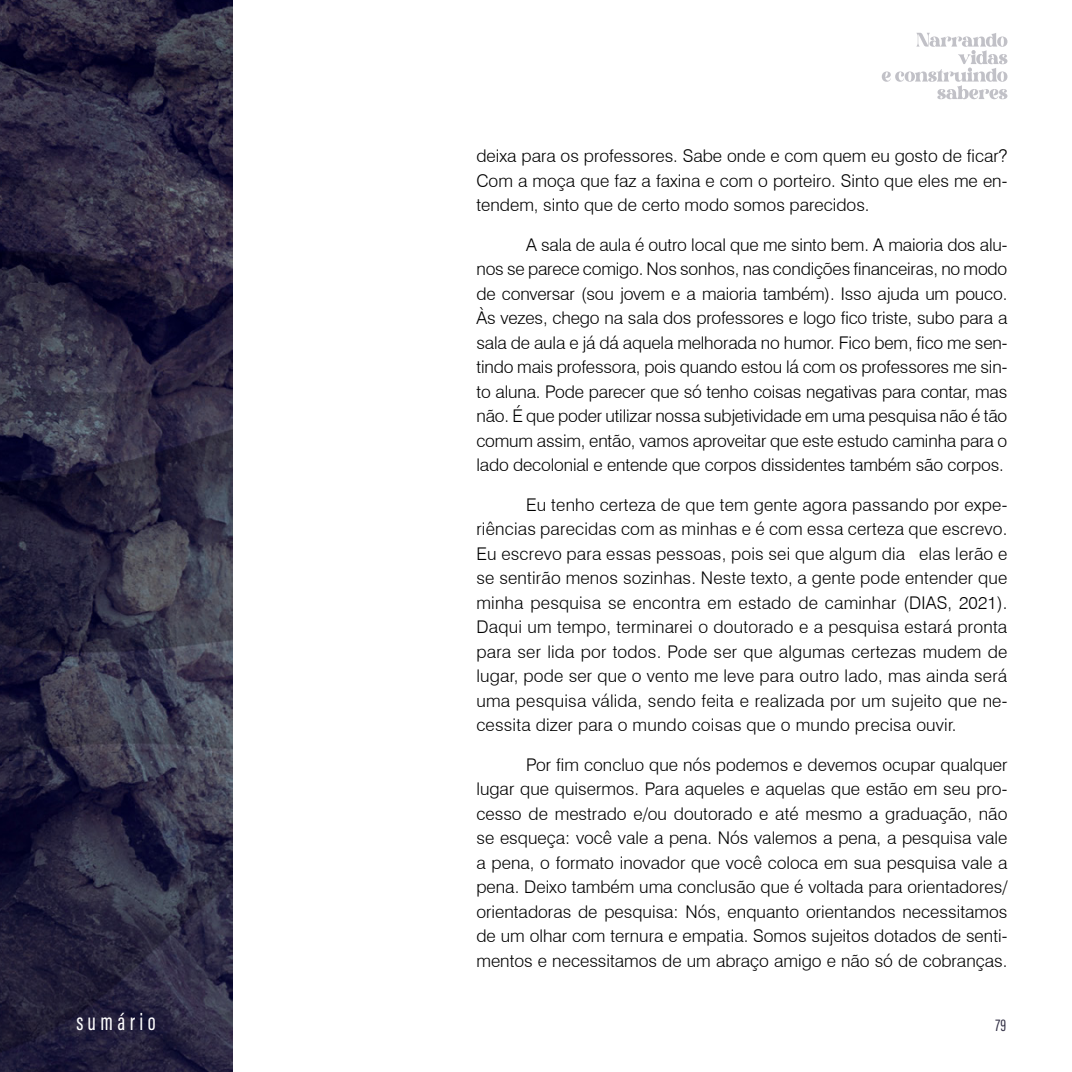
<style>
.page{position:relative;width:1072px;height:1072px;background:#fff}
.page>*{position:absolute;margin:0;border:0;box-sizing:border-box;transform-origin:0 0}
.t1{font:24.5px "Acumin Variable Concept";letter-spacing:.18em;color:#fff}
.t2{font:300 17.5px/24.5px "Swiss 721 BT";color:#000;text-align:justify}
.t3{font:17.5px "Acumin Variable Concept";color:#323045}
</style>
<div class="page">
<img style="left:0;top:0;width:232px;height:1071px">
<svg style="left:881px;top:33px;width:126px;height:66px"></svg>
<p class="t2" style="left:476px;top:144px;width:532px">deixa para os professores. Sabe onde e com quem eu gosto de ficar?<br>Com a moça que faz a faxina e com o porteiro. Sinto que eles me en&shy;tendem, sinto que de certo modo somos parecidos.</p>
<p class="t2" style="left:476px;top:232px;width:532px;text-indent:50px">A sala de aula é outro local que me sinto bem. A maioria dos alu&shy;nos se parece comigo. Nos sonhos, nas condições financeiras, no modo de conversar (sou jovem e a maioria também). Isso ajuda um pouco.<br>Às vezes, chego na sala dos professores e logo fico triste, subo para a sala de aula e já dá aquela melhorada no humor. Fico bem, fico me sen&shy;tindo mais professora, pois quando estou lá com os professores me sin&shy;to aluna. Pode parecer que só tenho coisas negativas para contar, mas não. É que poder utilizar nossa subjetividade em uma pesquisa não é tão comum assim, então, vamos aproveitar que este estudo caminha para o lado decolonial e entende que corpos dissidentes também são corpos.</p>
<p class="t2" style="left:476px;top:492px;width:532px;text-indent:50px">Eu tenho certeza de que tem gente agora passando por expe&shy;riências parecidas com as minhas e é com essa certeza que escrevo.<br>Eu escrevo para essas pessoas, pois sei que algum dia elas lerão e se sentirão menos sozinhas. Neste texto, a gente pode entender que minha pesquisa se encontra em estado de caminhar (DIAS, 2021).<br>Daqui um tempo, terminarei o doutorado e a pesquisa estará pronta para ser lida por todos. Pode ser que algumas certezas mudem de lugar, pode ser que o vento me leve para outro lado, mas ainda será uma pesquisa válida, sendo feita e realizada por um sujeito que ne&shy;cessita dizer para o mundo coisas que o mundo precisa ouvir.</p>
<p class="t2" style="left:476px;top:752px;width:532px;text-indent:50px">Por fim concluo que nós podemos e devemos ocupar qualquer lugar que quisermos. Para aqueles e aquelas que estão em seu pro&shy;cesso de mestrado e/ou doutorado e até mesmo a graduação, não se esqueça: você vale a pena. Nós valemos a pena, a pesquisa vale a pena, o formato inovador que você coloca em sua pesquisa vale a pena. Deixo também uma conclusão que é voltada para orientadores/ orientadoras de pesquisa: Nós, enquanto orientandos necessitamos de um olhar com ternura e empatia. Somos sujeitos dotados de senti&shy;mentos e necessitamos de um abraço amigo e não só de cobranças.</p>
<h1 class="t1" style="left:76px;top:1004px;width:81px">sumário</h1>
<p class="t3" style="left:995px;top:1012px;width:12px">79</p>
</div>
